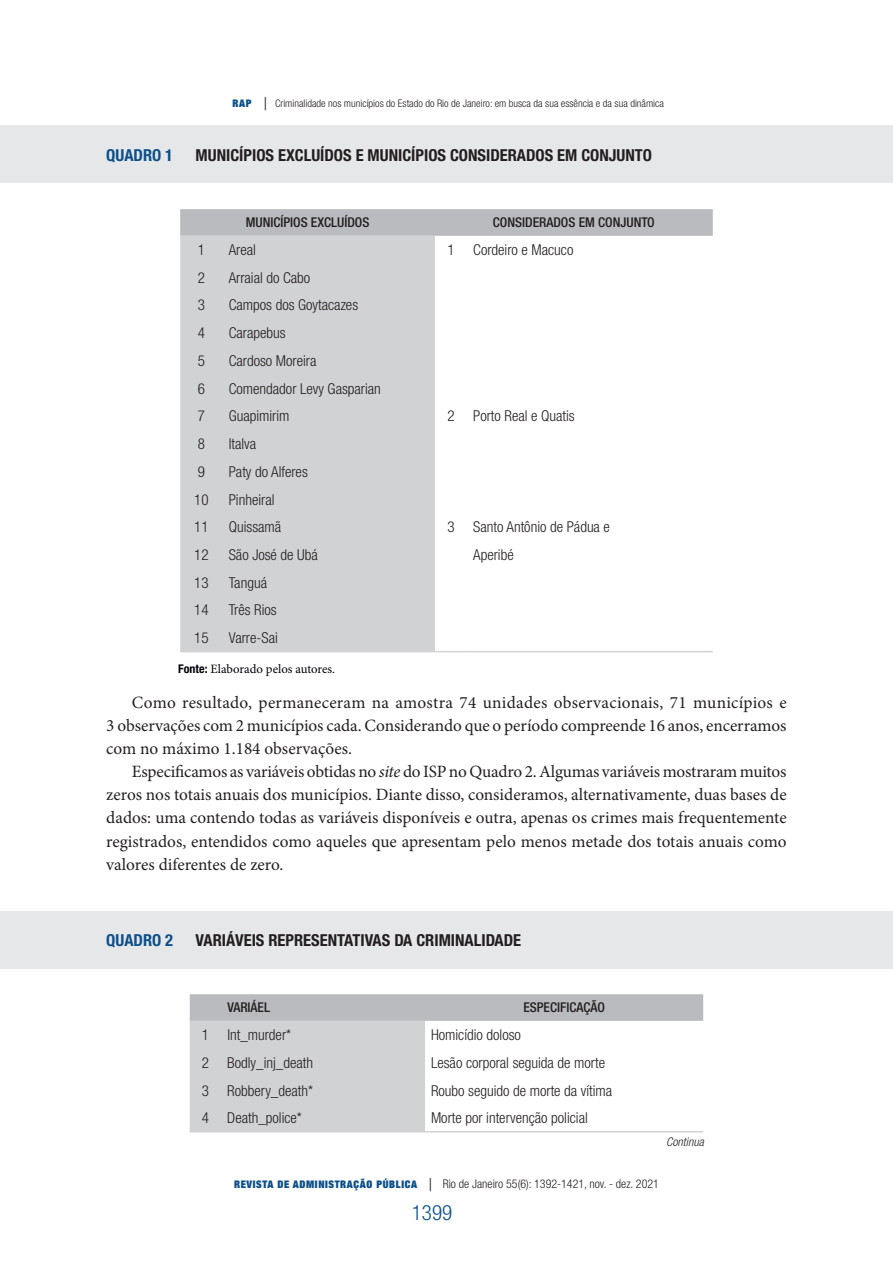
<style>
.page{position:relative;width:893px;height:1263px;background:#fff}
.page>*{position:absolute;margin:0;border:0;box-sizing:border-box;transform-origin:0 0}
.t1{font:300 condensed 21px "Helvetica Neue LT Std";color:#0c4f89}
.t2{font:17.25px/23.1px "Minion Pro";letter-spacing:-.005em;color:#231f20;text-align:justify}
.t3{font:700 condensed 16.5px "Helvetica Neue LT Std";color:#231f20}
.t4{font:700 condensed 16.5px "Helvetica Neue LT Std";color:#0c4f89}
.t5{font:300 condensed 15px "Helvetica Neue LT Std";color:#231f20}
.t6{font:500 condensed 13.5px "Helvetica Neue LT Std";color:#231f20}
.t7{font:12.75px "Minion Pro";color:#000009}
.t8{font:300 condensed 12px "Helvetica Neue LT Std";color:#231f20}
.t9{font:italic 300 condensed 12px "Helvetica Neue LT Std";color:#231f20}
.t10{font:300 condensed 10.5px "Helvetica Neue LT Std";color:#231f20}
.s1{font-family:"Helvetica Neue";font-weight:900;font-stretch:expanded;color:#0c4f89}
.s2{font-size:18px}
.s3{font-family:"Helvetica Neue LT Std";font-weight:700;font-stretch:condensed;font-size:12px}
.s4{font-style:italic}
.s5{font-family:"Helvetica Neue";font-weight:900;font-stretch:expanded;font-size:10.5px;color:#0c4f89}
</style>
<div class="page">
<div style="left:0;top:125px;width:893px;height:58px;background:#e6e7e9"></div>
<div style="left:0;top:911px;width:893px;height:58px;background:#e6e7e9"></div>
<svg style="left:180px;top:209px;width:533px;height:27px;background:#babbbe"></svg>
<div style="left:180px;top:236px;width:255px;height:415px;background:#d1d2d4"></div>
<hr style="left:180px;top:651px;width:43px;height:1px;background:#d1d2d4">
<hr style="left:223px;top:651px;width:212px;height:1px;background:#d1d2d4">
<hr style="left:435px;top:651px;width:32px;height:1px;background:#d1d2d4">
<hr style="left:467px;top:651px;width:246px;height:1px;background:#d1d2d4">
<svg style="left:190px;top:994px;width:513px;height:137px"></svg>
<hr style="left:190px;top:1131px;width:31px;height:1px;background:#d1d2d4">
<hr style="left:221px;top:1131px;width:204px;height:1px;background:#d1d2d4">
<hr style="left:425px;top:1131px;width:278px;height:1px;background:#d1d2d4">
<p class="t10" style="left:232px;top:98px;width:433px"><span class="s1">RAP</span> <span class="s2">|</span> Criminalidade nos municípios do Estado do Rio de Janeiro: em busca da sua essência e da sua dinâmica</p>
<p class="t4" style="left:106px;top:145px;width:20px">QUADRO</p>
<p class="t4" style="left:165px;top:145px;width:9px">1</p>
<p class="t3" style="left:196px;top:145px;width:21px">MUNIC</p>
<p class="t3" style="left:239px;top:145px;width:13px">ÍPIOS</p>
<p class="t3" style="left:278px;top:145px;width:57px">EXCLU ÍDOS</p>
<p class="t3" style="left:356px;top:145px;width:22px">E MUNIC</p>
<p class="t3" style="left:411px;top:145px;width:13px">ÍPIOS</p>
<p class="t3" style="left:450px;top:145px;width:10px">CONSIDERADOS</p>
<p class="t3" style="left:557px;top:145px;width:34px">EM CONJUNTO</p>
<p class="t6" style="left:246px;top:214px;width:125px">MUNICÍPIOS EXCLUÍDOS</p>
<p class="t6" style="left:493px;top:214px;width:163px">CONSIDERADOS EM CONJUNTO</p>
<p class="t5" style="left:198px;top:241px;width:9px">1</p>
<p class="t5" style="left:229px;top:241px;width:29px">Areal</p>
<p class="t5" style="left:447px;top:241px;width:127px">1 Cordeiro e Macuco</p>
<p class="t5" style="left:198px;top:269px;width:9px">2</p>
<p class="t5" style="left:229px;top:269px;width:83px">Arraial do Cabo</p>
<p class="t5" style="left:198px;top:297px;width:9px">3</p>
<p class="t5" style="left:229px;top:297px;width:131px">Campos dos Goytacazes</p>
<p class="t5" style="left:198px;top:324px;width:9px">4</p>
<p class="t5" style="left:229px;top:324px;width:58px">Carapebus</p>
<p class="t5" style="left:198px;top:352px;width:9px">5</p>
<p class="t5" style="left:229px;top:352px;width:89px">Cardoso Moreira</p>
<p class="t5" style="left:198px;top:380px;width:9px">6</p>
<p class="t5" style="left:229px;top:380px;width:154px">Comendador Levy Gasparian</p>
<p class="t5" style="left:198px;top:407px;width:9px">7</p>
<p class="t5" style="left:229px;top:407px;width:62px">Guapimirim</p>
<p class="t5" style="left:447px;top:407px;width:129px">2 Porto Real e Quatis</p>
<p class="t5" style="left:198px;top:435px;width:9px">8</p>
<p class="t5" style="left:229px;top:435px;width:29px">Italva</p>
<p class="t5" style="left:198px;top:463px;width:9px">9</p>
<p class="t5" style="left:229px;top:463px;width:81px">Paty do Alferes</p>
<p class="t5" style="left:194px;top:491px;width:16px">10</p>
<p class="t5" style="left:229px;top:491px;width:47px">Pinheiral</p>
<p class="t5" style="left:194px;top:518px;width:16px">11</p>
<p class="t5" style="left:229px;top:518px;width:54px">Quissamã</p>
<p class="t5" style="left:447px;top:518px;width:164px">3 Santo Antônio de Pádua e</p>
<p class="t5" style="left:194px;top:546px;width:16px">12</p>
<p class="t5" style="left:229px;top:546px;width:91px">São José de Ubá</p>
<p class="t5" style="left:473px;top:546px;width:42px">Aperibé</p>
<p class="t5" style="left:194px;top:574px;width:16px">13</p>
<p class="t5" style="left:229px;top:574px;width:40px">Tanguá</p>
<p class="t5" style="left:194px;top:601px;width:16px">14</p>
<p class="t5" style="left:229px;top:601px;width:50px">Três Rios</p>
<p class="t5" style="left:194px;top:629px;width:16px">15</p>
<p class="t5" style="left:229px;top:629px;width:51px">Varre-Sai</p>
<p class="t7" style="left:178px;top:660px;width:158px"><span class="s3">FONTE:</span> Elaborado pelos autores.</p>
<p class="t2" style="left:106px;top:691px;width:682px;text-indent:26px">Como resultado, permaneceram na amostra 74 unidades observacionais, 71 municípios e 3 observações com 2 municípios cada. Considerando que o período compreende 16 anos, encerramos com no máximo 1.184 observações.</p>
<p class="t2" style="left:106px;top:760px;width:682px;text-indent:26px">Especificamos as variáveis obtidas no <span class="s4">site</span> do ISP no Quadro 2. Algumas variáveis mostraram muitos zeros nos totais anuais dos municípios. Diante disso, consideramos, alternativamente, duas bases de dados: uma contendo todas as variáveis disponíveis e outra, apenas os crimes mais frequentemente registrados, entendidos como aqueles que apresentam pelo menos metade dos totais anuais como valores diferentes de zero.</p>
<p class="t4" style="left:106px;top:930px;width:20px">QUADRO</p>
<p class="t4" style="left:165px;top:930px;width:9px">2</p>
<p class="t3" style="left:196px;top:930px;width:48px">VARI ÁVEIS</p>
<p class="t3" style="left:268px;top:930px;width:10px">REPRESENTATIVAS</p>
<p class="t3" style="left:394px;top:930px;width:32px">DA CRIMINALIDADE</p>
<p class="t6" style="left:227px;top:999px;width:44px">VARIÁEL</p>
<p class="t6" style="left:523px;top:999px;width:83px">ESPECIFICAÇÃO</p>
<p class="t5" style="left:202px;top:1026px;width:91px">1 Int_murder*</p>
<p class="t5" style="left:431px;top:1026px;width:91px">Homicídio doloso</p>
<p class="t5" style="left:202px;top:1054px;width:113px">2 Bodly_inj_death</p>
<p class="t5" style="left:431px;top:1054px;width:176px">Lesão corporal seguida de morte</p>
<p class="t5" style="left:202px;top:1081px;width:113px">3 Robbery_death*</p>
<p class="t5" style="left:431px;top:1081px;width:183px">Roubo seguido de morte da vítima</p>
<p class="t5" style="left:202px;top:1109px;width:102px">4 Death_police*</p>
<p class="t5" style="left:431px;top:1109px;width:158px">Morte por intervenção policial</p>
<p class="t9" style="left:666px;top:1135px;width:39px">Continua</p>
<p class="t8" style="left:234px;top:1176px;width:426px"><span class="s5">REVISTA DE ADMINISTRAÇÃO PÚBLICA</span> <span class="s2">|</span> Rio de Janeiro 55(6): 1392-1421, nov. - dez. 2021</p>
<p class="t1" style="left:412px;top:1200px;width:42px">1399</p>
</div>
